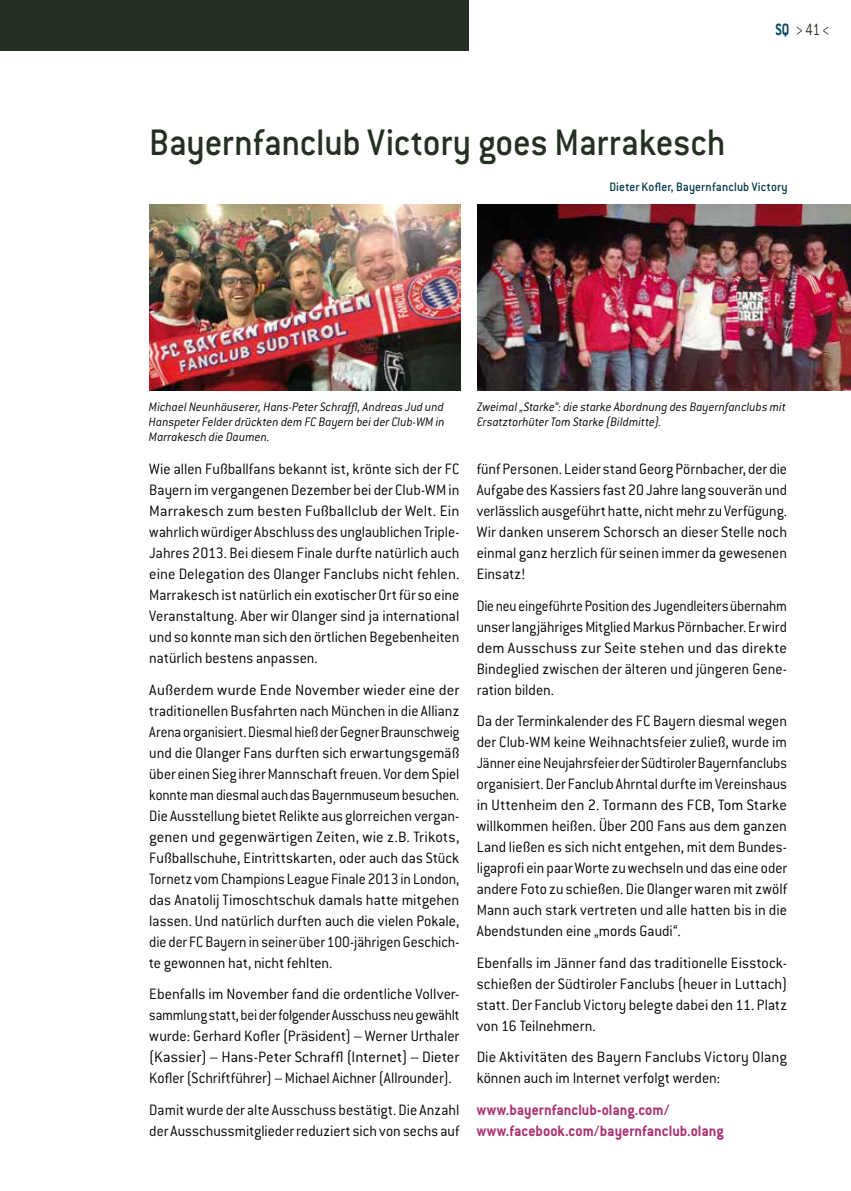
<style>
.page{position:relative;width:851px;height:1191px;background:#fff}
.page>*{position:absolute;margin:0;border:0;box-sizing:border-box;transform-origin:0 0}
.t1{font:500 40.5px "Conduit ITC";letter-spacing:-.005em;color:#262f23;scale:.95 1}
.t2{font:300 18px "Conduit ITC";color:#262f23;scale:.8 1}
.t3{font:300 16.5px/21px "Conduit ITC";color:#000;text-align:justify}
.t4{font:300 16.5px/21px "Conduit ITC";color:#000;text-align:justify;scale:.95 1}
.t5{font:300 16.5px/21px "Conduit ITC";color:#000;text-align:justify;scale:.94 1}
.t6{font:300 16.5px/21px "Conduit ITC";color:#000;text-align:justify;scale:.9 1}
.t7{font:700 16.5px/21px "Conduit ITC";color:#aa3474;scale:.95 1}
.t8{font:italic 300 13.5px/15px "Conduit ITC";letter-spacing:.01em;color:#000;text-align:justify;scale:.95 1}
.t9{font:500 13.5px "Conduit ITC";letter-spacing:.01em;color:#003647;scale:.95 1}
.s1{font-weight:700;color:#004962}
</style>
<div class="page">
<div style="left:0;top:0;width:468px;height:51px;background:#262f23"></div>
<img style="left:149px;top:204px;width:311px;height:186px">
<img style="left:477px;top:204px;width:373px;height:186px">
<h1 class="t1" style="left:149px;top:120px;width:608px">Bayernfanclub Victory goes Marrakesch</h1>
<p class="t2" style="left:775px;top:20px;width:70px"><span class="s1">SQ</span> &gt; 41 &lt;</p>
<p class="t9" style="left:609px;top:179px;width:189px">Dieter Kofler, Bayernfanclub Victory</p>
<p class="t8" style="left:149px;top:399px;width:313px">Michael Neunhäuserer, Hans-Peter Schraffl, Andreas Jud und Hanspeter Felder drückten dem FC Bayern bei der Club-WM in Marrakesch die Daumen.</p>
<p class="t4" style="left:149px;top:458px;width:328px">Wie allen Fußballfans bekannt ist, krönte sich der FC Bayern im vergangenen Dezember bei der Club-WM in Marrakesch zum besten Fußballclub der Welt. Ein wahrlich würdiger Abschluss des unglaublichen Triple-Jahres 2013. Bei diesem Finale durfte natürlich auch eine Delegation des Olanger Fanclubs nicht fehlen.<br>Marrakesch ist natürlich ein exotischer Ort für so eine Veranstaltung. Aber wir Olanger sind ja international und so konnte man sich den örtlichen Begebenheiten natürlich bestens anpassen.</p>
<p class="t3" style="left:149px;top:679px;width:311px">Außerdem wurde Ende November wieder eine der traditionellen Busfahrten nach München in die Allianz Arena organisiert. Diesmal hieß der Gegner Braunschweig und die Olanger Fans durften sich erwartungsgemäß über einen Sieg ihrer Mannschaft freuen. Vor dem Spiel konnte man diesmal auch das Bayernmuseum besuchen.<br>Die Ausstellung bietet Relikte aus glorreichen vergan&shy;genen und gegenwärtigen Zeiten, wie z.B. Trikots, Fußballschuhe, Eintrittskarten, oder auch das Stück Tornetz vom Champions League Finale 2013 in London, das Anatolij Timoschtschuk damals hatte mitgehen lassen. Und natürlich durften auch die vielen Pokale, die der FC Bayern in seiner über 100-jährigen Geschich&shy;te gewonnen hat, nicht fehlten.</p>
<p class="t3" style="left:149px;top:983px;width:311px">Ebenfalls im November fand die ordentliche Vollver&shy;sammlung statt, bei der folgender Ausschuss neu gewählt wurde: Gerhard Kofler (Präsident) – Werner Urthaler (Kassier) – Hans-Peter Schraffl (Internet) – Dieter Kofler (Schriftführer) – Michael Aichner (Allrounder).</p>
<p class="t4" style="left:149px;top:1099px;width:328px">Damit wurde der alte Ausschuss bestätigt. Die Anzahl der Ausschussmitglieder reduziert sich von sechs auf</p>
<p class="t8" style="left:477px;top:399px;width:326px">Zweimal „Starke“: die starke Abordnung des Bayernfanclubs mit<br>Ersatztorhüter Tom Starke (Bildmitte).</p>
<p class="t5" style="left:476px;top:458px;width:331px">fünf Personen. Leider stand Georg Pörnbacher, der die Aufgabe des Kassiers fast 20 Jahre lang souverän und verlässlich ausgeführt hatte, nicht mehr zu Verfügung.<br>Wir danken unserem Schorsch an dieser Stelle noch einmal ganz herzlich für seinen immer da gewesenen Einsatz!</p>
<p class="t6" style="left:476px;top:595px;width:346px">Die neu eingeführte Position des Jugendleiters übernahm unser langjähriges Mitglied Markus Pörnbacher. Er wird dem Ausschuss zur Seite stehen und das direkte Bindeglied zwischen der älteren und jüngeren Gene&shy;ration bilden.</p>
<p class="t4" style="left:476px;top:710px;width:328px">Da der Terminkalender des FC Bayern diesmal wegen der Club-WM keine Weihnachtsfeier zuließ, wurde im Jänner eine Neujahrsfeier der Südtiroler Bayernfanclubs organisiert. Der Fanclub Ahrntal durfte im Vereinshaus in Uttenheim den 2. Tormann des FCB, Tom Starke willkommen heißen. Über 200 Fans aus dem ganzen Land ließen es sich nicht entgehen, mit dem Bundes&shy;ligaprofi ein paar Worte zu wechseln und das eine oder andere Foto zu schießen. Die Olanger waren mit zwölf Mann auch stark vertreten und alle hatten bis in die Abendstunden eine „mords Gaudi“.</p>
<p class="t3" style="left:476px;top:952px;width:312px">Ebenfalls im Jänner fand das traditionelle Eisstock&shy;schießen der Südtiroler Fanclubs (heuer in Luttach) statt. Der Fanclub Victory belegte dabei den 11. Platz von 16 Teilnehmern.</p>
<p class="t3" style="left:476px;top:1046px;width:312px">Die Aktivitäten des Bayern Fanclubs Victory Olang können auch im Internet verfolgt werden:</p>
<p class="t7" style="left:476px;top:1099px;width:261px">www.bayernfanclub-olang.com/ www.facebook.com/bayernfanclub.olang</p>
</div>
